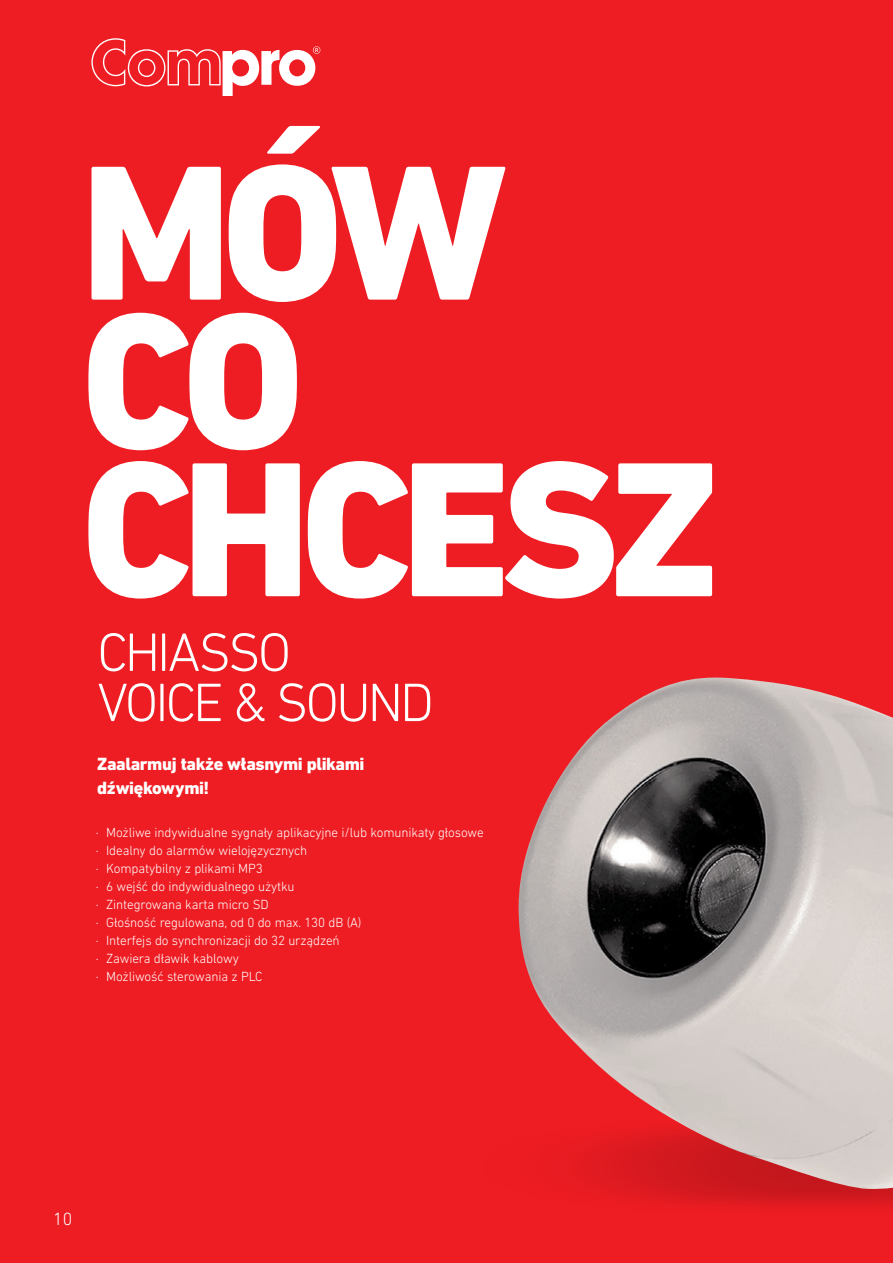
<style>
.page{position:relative;width:893px;height:1263px;background:#ee1d23}
.page>*{position:absolute;margin:0;border:0;box-sizing:border-box;transform-origin:0 0}
.t1{font:800 195.3px/148.4px "DIN Next LT Pro";letter-spacing:-.055em;color:#fff}
.t2{font:300 54.9px/50.2px "DIN Next LT Pro";letter-spacing:-.055em;color:#fff}
.t3{font:800 18px/24.5px "DIN Next LT Pro";letter-spacing:-.02em;color:#fff}
.t4{font:300 18px "DIN Next LT Pro";color:#fff}
.t5{font:300 13.5px/18px "DIN Next LT Pro";letter-spacing:-.01em;color:#fff}
</style>
<div class="page">
<svg style="left:91px;top:38px;width:229px;height:58px"></svg>
<img style="left:518px;top:677px;width:375px;height:512px">
<h1 class="t1" style="left:81px;top:159px;width:640px">MÓW<br>CO<br>CHCESZ</h1>
<h2 class="t2" style="left:97px;top:626px;width:338px">CHIASSO<br>VOICE &amp; SOUND</h2>
<h3 class="t3" style="left:97px;top:751px;width:269px">Zaalarmuj także własnymi plikami dźwiękowymi!</h3>
<p class="t5" style="left:96px;top:823px;width:390px">· Możliwe indywidualne sygnały aplikacyjne i/lub komunikaty głosowe · Idealny do alarmów wielojęzycznych<br>· Kompatybilny z plikami MP3<br>· 6 wejść do indywidualnego użytku<br>· Zintegrowana karta micro SD<br>· Głośność regulowana, od 0 do max. 130 dB (A)<br>· Interfejs do synchronizacji do 32 urządzeń<br>· Zawiera dławik kablowy<br>· Możliwość sterowania z PLC</p>
<h3 class="t4" style="left:53px;top:1209px;width:21px">10</h3>
</div>
